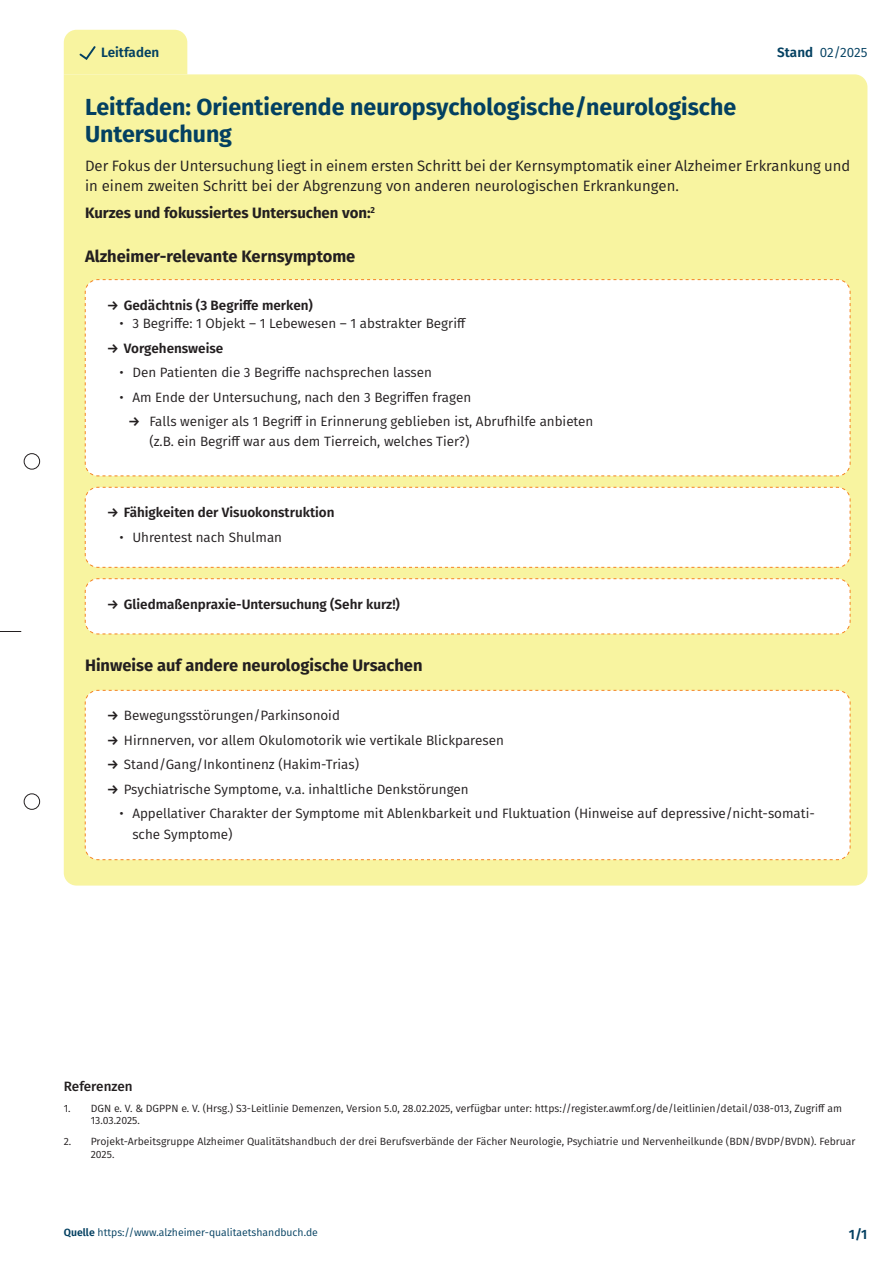
<style>
.page{position:relative;width:893px;height:1263px;background:#fff}
.page>*{position:absolute;margin:0;border:0;box-sizing:border-box;transform-origin:0 0}
.t1{font:700 23.25px/27px "Fira Sans";color:#034061}
.t2{font:700 16.5px "Fira Sans";color:#231f20}
.t3{font:15px/20.2px "Fira Sans";color:#231f20}
.t4{font:700 15px "Fira Sans";color:#231f20}
.t5{font:13.5px/20.2px "Fira Sans";color:#231f20}
.t6{font:600 13.5px "Fira Sans";color:#231f20}
.t7{font:600 13.5px "Fira Sans";color:#034061}
.t8{font:13.5px "Fira Sans";letter-spacing:-.005em;color:#034061}
.t9{font:500 13.5px "Fira Sans";color:#231f20}
.t10{font:10.5px/12.6px "Fira Sans";color:#231f20}
.t11{font:10.5px "Fira Sans";color:#034061}
.s1{font-weight:600}
</style>
<div class="page">
<svg style="left:0;top:631px;width:21px;height:1px"></svg>
<div style="left:24px;top:453px;width:16px;height:16px;border:1px solid #231f20;border-radius:50%"></div>
<div style="left:24px;top:794px;width:16px;height:15px;border:1px solid #231f20;border-radius:50%"></div>
<div style="left:64px;top:74px;width:803px;height:811px;background:#f8f4a0"></div>
<div style="left:64px;top:30px;width:123px;height:44px;background:#f8f4a0"></div>
<svg style="left:84px;top:486px;width:767px;height:82px"></svg>
<svg style="left:84px;top:578px;width:767px;height:57px"></svg>
<svg style="left:84px;top:279px;width:767px;height:198px"></svg>
<svg style="left:84px;top:690px;width:767px;height:170px"></svg>
<p class="t7" style="left:101px;top:41px;width:59px">Leitfaden</p>
<p class="t8" style="left:777px;top:42px;width:92px"><span class="s1">Stand</span> 02/2025</p>
<p class="t1" style="left:85px;top:92px;width:653px">Leitfaden: Orientierende neuropsychologische/neurologische<br>Untersuchung</p>
<p class="t3" style="left:85px;top:155px;width:767px">Der Fokus der Untersuchung liegt in einem ersten Schritt bei der Kernsymptomatik einer Alzheimer Erkrankung und in einem zweiten Schritt bei der Abgrenzung von anderen neurologischen Erkrankungen.</p>
<p class="t4" style="left:85px;top:200px;width:292px">Kurzes und fokussiertes Untersuchen von:<sup>2</sup></p>
<p class="t2" style="left:85px;top:242px;width:272px">Alzheimer-relevante Kernsymptome</p>
<p class="t6" style="left:107px;top:294px;width:208px">→ Gedächtnis (3 Begriffe merken)</p>
<p class="t5" style="left:120px;top:313px;width:348px">• 3 Begriffe: 1 Objekt – 1 Lebewesen – 1 abstrakter Begriff</p>
<p class="t6" style="left:107px;top:337px;width:118px">→ Vorgehensweise</p>
<p class="t5" style="left:120px;top:362px;width:314px">• Den Patienten die 3 Begriffe nachsprechen lassen</p>
<p class="t5" style="left:120px;top:386px;width:353px">• Am Ende der Untersuchung, nach den 3 Begriffen fragen</p>
<p class="t5" style="left:149px;top:411px;width:445px;text-indent:-21px"><span class="s1">→</span> Falls weniger als 1 Begriff in Erinnerung geblieben ist, Abrufhilfe anbieten (z.B. ein Begriff war aus dem Tierreich, welches Tier?)</p>
<p class="t6" style="left:107px;top:501px;width:229px">→ Fähigkeiten der Visuokonstruktion</p>
<p class="t5" style="left:120px;top:527px;width:164px">• Uhrentest nach Shulman</p>
<p class="t6" style="left:107px;top:593px;width:295px">→ Gliedmaßenpraxie-Untersuchung (Sehr kurz!)</p>
<p class="t2" style="left:85px;top:652px;width:339px">Hinweise auf andere neurologische Ursachen</p>
<p class="t5" style="left:107px;top:705px;width:235px"><span class="s1">→</span> Bewegungsstörungen/Parkinsonoid</p>
<p class="t5" style="left:107px;top:730px;width:398px"><span class="s1">→</span> Hirnnerven, vor allem Okulomotorik wie vertikale Blickparesen</p>
<p class="t5" style="left:107px;top:754px;width:254px"><span class="s1">→</span> Stand/Gang/Inkontinenz (Hakim-Trias)</p>
<p class="t5" style="left:107px;top:779px;width:363px"><span class="s1">→</span> Psychiatrische Symptome, v.a. inhaltliche Denkstörungen</p>
<p class="t5" style="left:132px;top:803px;width:684px;text-indent:-13px">• Appellativer Charakter der Symptome mit Ablenkbarkeit und Fluktuation (Hinweise auf depressive/nicht-somati&shy;sche Symptome)</p>
<p class="t9" style="left:64px;top:1075px;width:70px">Referenzen</p>
<p class="t10" style="left:91px;top:1101px;width:753px;text-indent:-27px">1. DGN e. V. &amp; DGPPN e. V. (Hrsg.) S3-Leitlinie Demenzen, Version 5.0, 28.02.2025, verfügbar unter: https://register.awmf.org/de/leitlinien/detail/038-013, Zugriff am<br>13.03.2025.</p>
<p class="t10" style="left:91px;top:1135px;width:766px;text-indent:-27px">2. Projekt-Arbeitsgruppe Alzheimer Qualitätshandbuch der drei Berufsverbände der Fächer Neurologie, Psychiatrie und Nervenheilkunde (BDN/BVDP/BVDN). Februar<br>2025.</p>
<p class="t11" style="left:64px;top:1224px;width:256px"><span class="s1">Quelle</span> https://www.alzheimer-qualitaetshandbuch.de</p>
<p class="t7" style="left:849px;top:1223px;width:20px">1/1</p>
</div>
